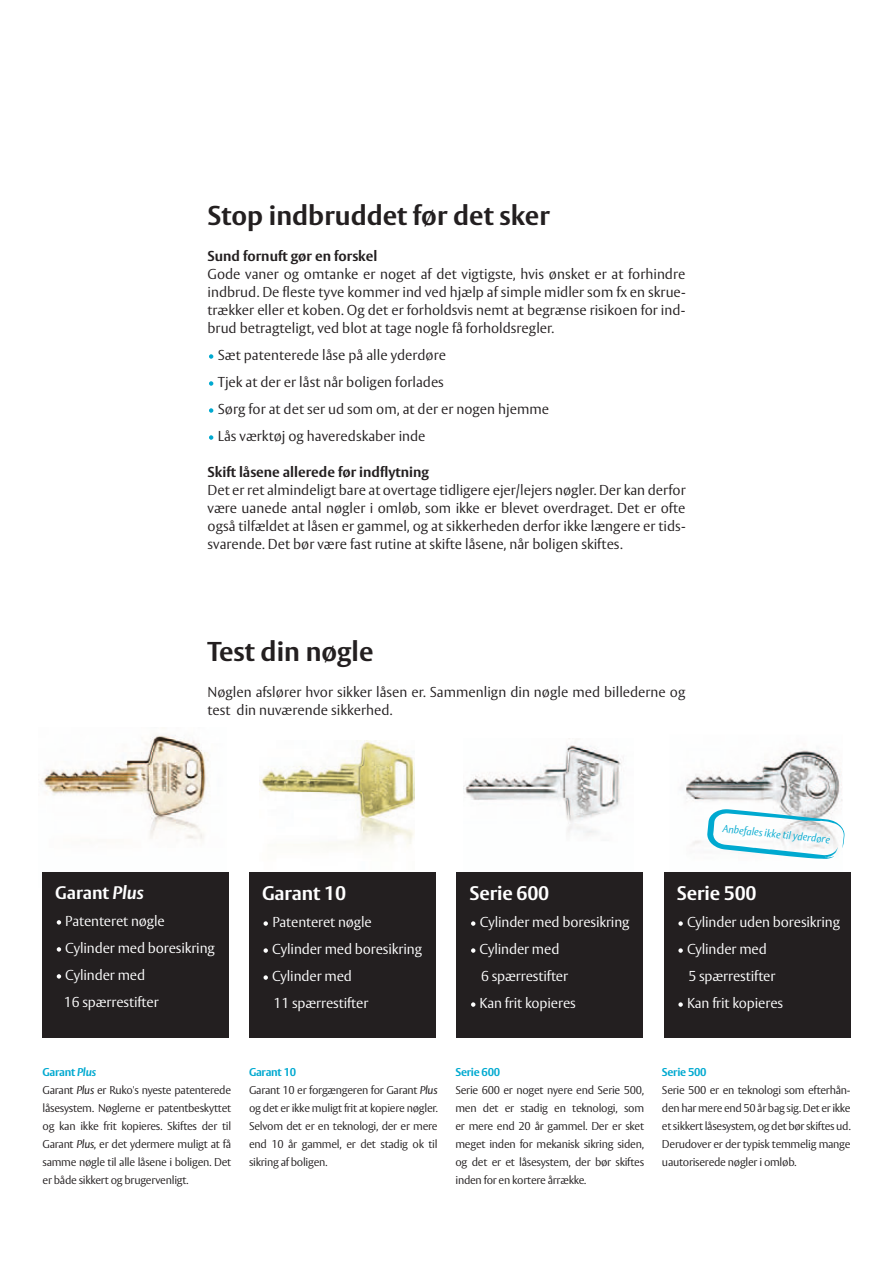
<style>
.page{position:relative;width:893px;height:1263px;background:#fff}
.page>*{position:absolute;margin:0;border:0;box-sizing:border-box;transform-origin:0 0}
.t1{font:700 27px "ASSA Vesta";color:#231f20}
.t2{font:700 19.5px "ASSA Vesta";letter-spacing:-.01em;color:#fff}
.t3{font:700 18px "ASSA Vesta";letter-spacing:-.01em;color:#fff}
.t4{font:300 14.25px/18px "ASSA Vesta";color:#231f20;text-align:justify}
.t5{font:300 14.25px/27px "ASSA Vesta";letter-spacing:-.01em;color:#fff}
.t6{font:700 14.25px "ASSA Vesta";color:#231f20}
.t7{font:300 11.25px/18px "ASSA Vesta";letter-spacing:-.025em;color:#231f20}
.t8{font:700 11.25px "ASSA Vesta";letter-spacing:-.025em;color:#00a9d0}
.t9{font:italic 300 10.5px "ASSA Vesta";color:#00a9d0}
.s1{font-style:italic}
.s2{font-weight:700;color:#00a9d0}
.s3{font-weight:700;font-style:italic;color:#00a9d0}
.s4{font-weight:400;font-style:italic}
</style>
<div class="page">
<svg style="left:209px;top:354px;width:4px;height:5px"></svg>
<svg style="left:209px;top:381px;width:4px;height:5px"></svg>
<svg style="left:209px;top:408px;width:4px;height:5px"></svg>
<svg style="left:209px;top:435px;width:4px;height:5px"></svg>
<img style="left:686px;top:749px;width:157px;height:96px">
<img style="left:42px;top:735px;width:168px;height:152px">
<img style="left:464px;top:738px;width:158px;height:98px">
<img style="left:259px;top:740px;width:155px;height:107px">
<div style="left:249px;top:872px;width:186px;height:166px;background:#231f20"></div>
<svg style="left:264px;top:921px;width:4px;height:5px"></svg>
<svg style="left:264px;top:948px;width:4px;height:5px"></svg>
<svg style="left:264px;top:975px;width:4px;height:5px"></svg>
<div style="left:457px;top:872px;width:186px;height:166px;background:#231f20"></div>
<svg style="left:471px;top:921px;width:4px;height:5px"></svg>
<svg style="left:471px;top:948px;width:4px;height:5px"></svg>
<svg style="left:471px;top:1002px;width:4px;height:5px"></svg>
<div style="left:664px;top:872px;width:186px;height:166px;background:#231f20"></div>
<svg style="left:678px;top:921px;width:5px;height:5px"></svg>
<svg style="left:678px;top:948px;width:5px;height:5px"></svg>
<svg style="left:678px;top:1002px;width:5px;height:5px"></svg>
<div style="left:43px;top:872px;width:186px;height:166px;background:#231f20"></div>
<svg style="left:57px;top:920px;width:4px;height:4px"></svg>
<svg style="left:57px;top:947px;width:4px;height:5px"></svg>
<svg style="left:57px;top:974px;width:4px;height:5px"></svg>
<svg style="left:707px;top:809px;width:137px;height:50px"></svg>
<h1 class="t1" style="left:207px;top:199px;width:344px">Stop indbruddet før det sker</h1>
<p class="t6" style="left:207px;top:247px;width:171px">Sund fornuft gør en forskel</p>
<p class="t4" style="left:207px;top:266px;width:480px">Gode vaner og omtanke er noget af det vigtigste, hvis ønsket er at forhindre indbrud. De fleste tyve kommer ind ved hjælp af simple midler som fx en skrue&shy;trækker eller et koben. Og det er forholdsvis nemt at begrænse risikoen for ind&shy;brud betragteligt, ved blot at tage nogle få forholdsregler.</p>
<p class="t4" style="left:218px;top:342px;width:333px;line-height:27px;text-align:left">Sæt patenterede låse på alle yderdøre<br>Tjek at der er låst når boligen forlades<br>Sørg for at det ser ud som om, at der er nogen hjemme Lås værktøj og haveredskaber inde</p>
<p class="t6" style="left:207px;top:463px;width:223px">Skift låsene allerede før indflytning</p>
<p class="t4" style="left:207px;top:482px;width:480px">Det er ret almindeligt bare at overtage tidligere ejer/lejers nøgler. Der kan derfor være uanede antal nøgler i omløb, som ikke er blevet overdraget. Det er ofte også tilfældet at låsen er gammel, og at sikkerheden derfor ikke længere er tids&shy;svarende. Det bør være fast rutine at skifte låsene, når boligen skiftes.</p>
<h1 class="t1" style="left:207px;top:635px;width:167px">Test din nøgle</h1>
<p class="t4" style="left:207px;top:683px;width:479px">Nøglen afslører hvor sikker låsen er. Sammenlign din nøgle med billederne og test din nuværende sikkerhed.</p>
<p class="t9" style="left:724px;top:822px;width:109px;rotate:6deg">Anbefales ikke til yderdøre</p>
<p class="t3" style="left:55px;top:882px;width:90px">Garant <span class="s1">Plus</span></p>
<p class="t5" style="left:64px;top:908px;width:153px">Patenteret nøgle<br>Cylinder med boresikring<br>Cylinder med<br>16 spærrestifter</p>
<h2 class="t2" style="left:262px;top:881px;width:86px">Garant 10</h2>
<p class="t5" style="left:272px;top:909px;width:151px">Patenteret nøgle<br>Cylinder med boresikring<br>Cylinder med<br>11 spærrestifter</p>
<h2 class="t2" style="left:470px;top:881px;width:81px">Serie 600</h2>
<p class="t5" style="left:480px;top:909px;width:151px">Cylinder med boresikring<br>Cylinder med<br>6 spærrestifter<br>Kan frit kopieres</p>
<h2 class="t2" style="left:677px;top:881px;width:81px">Serie 500</h2>
<p class="t5" style="left:687px;top:909px;width:155px">Cylinder uden boresikring<br>Cylinder med<br>5 spærrestifter<br>Kan frit kopieres</p>
<p class="t7" style="left:43px;top:1064px;width:190px"><span class="s2">Garant</span> <span class="s3">Plus<br></span>Garant <span class="s4">Plus</span> er Ruko's nyeste patenterede låsesystem. Nøglerne er patentbeskyttet og kan ikke frit kopieres. Skiftes der til Garant <span class="s4">Plus</span>, er det ydermere muligt at få samme nøgle til alle låsene i boligen. Det er både sikkert og brugervenligt.</p>
<p class="t7" style="left:249px;top:1064px;width:190px"><span class="s2">Garant 10<br></span>Garant 10 er forgængeren for Garant <span class="s4">Plus </span>og det er ikke muligt frit at kopiere nøgler.<br>Selvom det er en teknologi, der er mere end 10 år gammel, er det stadig ok til sikring af boligen.</p>
<p class="t8" style="left:455px;top:1065px;width:46px">Serie 600</p>
<p class="t7" style="left:455px;top:1082px;width:190px;text-align:justify">Serie 600 er noget nyere end Serie 500, men det er stadig en teknologi, som er mere end 20 år gammel. Der er sket meget inden for mekanisk sikring siden, og det er et låsesystem, der bør skiftes inden for en kortere årrække.</p>
<p class="t8" style="left:662px;top:1065px;width:46px">Serie 500</p>
<p class="t7" style="left:662px;top:1082px;width:190px;text-align:justify">Serie 500 er en teknologi som efterhån&shy;den har mere end 50 år bag sig. Det er ikke et sikkert låsesystem, og det bør skiftes ud.<br>Derudover er der typisk temmelig mange uautoriserede nøgler i omløb.</p>
</div>
